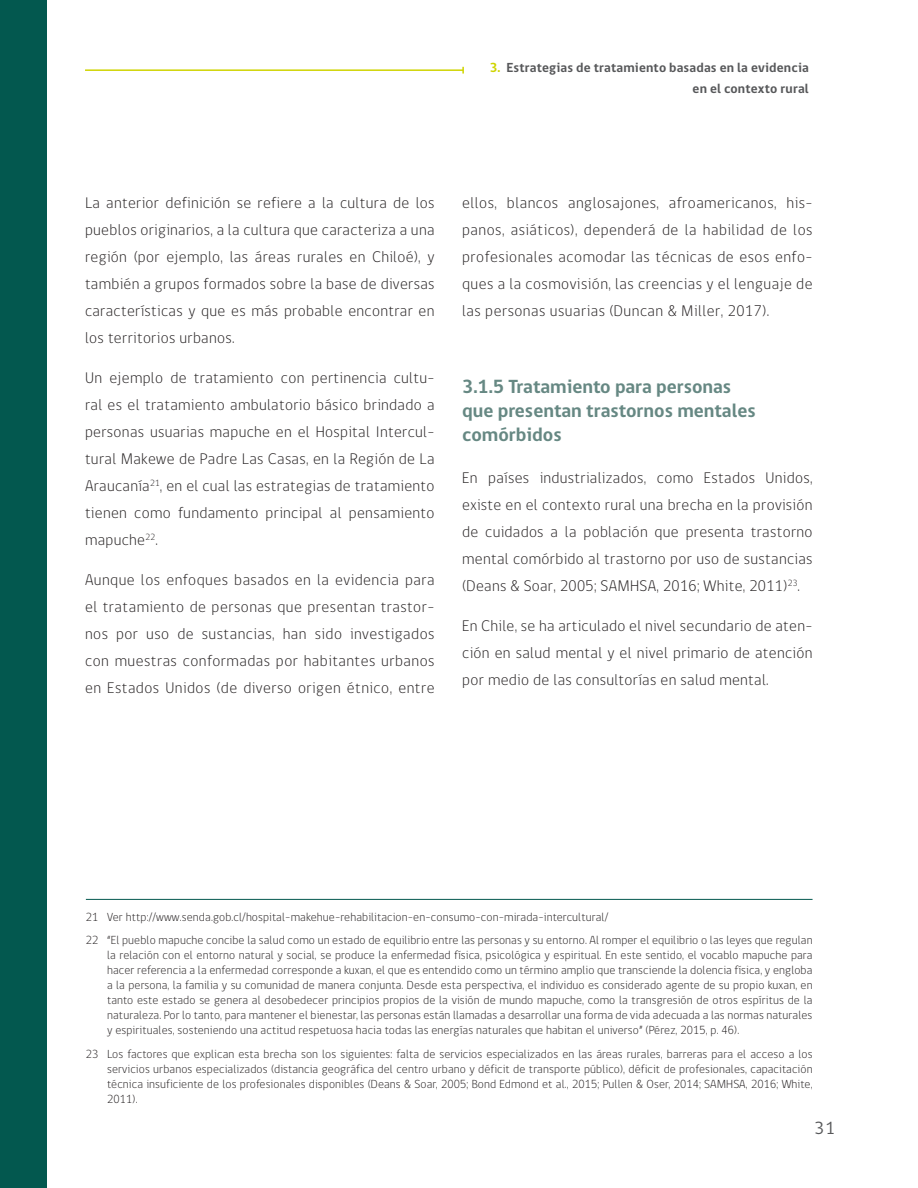
<style>
.page{position:relative;width:918px;height:1188px;background:#fff}
.page>*{position:absolute;margin:0;border:0;box-sizing:border-box;transform-origin:0 0}
.No_Spacing{font:700 19.5px/24px "gob CL";color:#668883}
.Quotation_12_OS{font:18px "gob CL";color:#57585a}
.Texto{font:300 15.75px/27px "gob CL";letter-spacing:.02em;color:#231f20;text-align:justify}
.Body_text_no_indenti{font:700 13.5px/20.9px "gob CL";letter-spacing:.015em;color:#57585a;text-align:right}
.notas_de_tablas{font:300 12px/15px "gob CL";letter-spacing:.01em;color:#231f20;text-align:justify}
.s1{color:#cfd400}
</style>
<div class="page">
<div style="left:0;top:0;width:47px;height:1188px;background:#03584f"></div>
<hr style="left:85px;top:69px;width:378px;height:2px;background:#cfd400">
<svg style="left:462px;top:67px;width:2px;height:7px"></svg>
<hr style="left:86px;top:899px;width:727px;height:1px;background:#03584f">
<p class="Body_text_no_indenti" style="left:490px;top:57px;width:321px"><span class="s1">3.</span> Estrategias de tratamiento basadas en la evidencia en el contexto rural</p>
<p class="Texto" style="left:85px;top:190px;width:351px">La anterior definición se refiere a la cultura de los pueblos originarios, a la cultura que caracteriza a una región (por ejemplo, las áreas rurales en Chiloé), y también a grupos formados sobre la base de diversas características y que es más probable encontrar en los territorios urbanos.</p>
<p class="Texto" style="left:85px;top:365px;width:351px">Un ejemplo de tratamiento con pertinencia cultu&shy;ral es el tratamiento ambulatorio básico brindado a personas usuarias mapuche en el Hospital Intercul&shy;tural Makewe de Padre Las Casas, en la Región de La Araucanía<sup>21</sup>, en el cual las estrategias de tratamiento tienen como fundamento principal al pensamiento mapuche<sup>22</sup>.</p>
<p class="Texto" style="left:85px;top:566px;width:351px">Aunque los enfoques basados en la evidencia para el tratamiento de personas que presentan trastor&shy;nos por uso de sustancias, han sido investigados con muestras conformadas por habitantes urbanos en Estados Unidos (de diverso origen étnico, entre</p>
<p class="Texto" style="left:462px;top:190px;width:352px">ellos, blancos anglosajones, afroamericanos, his&shy;panos, asiáticos), dependerá de la habilidad de los profesionales acomodar las técnicas de esos enfo&shy;ques a la cosmovisión, las creencias y el lenguaje de las personas usuarias (Duncan &amp; Miller, 2017).</p>
<p class="No_Spacing" style="left:462px;top:375px;width:295px">3.1.5 Tratamiento para personas que presentan trastornos mentales comórbidos</p>
<p class="Texto" style="left:462px;top:464px;width:352px">En países industrializados, como Estados Unidos, existe en el contexto rural una brecha en la provisión de cuidados a la población que presenta trastorno mental comórbido al trastorno por uso de sustancias (Deans &amp; Soar, 2005; SAMHSA, 2016; White, 2011)<sup>23</sup>.</p>
<p class="Texto" style="left:462px;top:612px;width:352px">En Chile, se ha articulado el nivel secundario de aten&shy;ción en salud mental y el nivel primario de atención por medio de las consultorías en salud mental.</p>
<p class="notas_de_tablas" style="left:86px;top:910px;width:524px">21 Ver http://www.senda.gob.cl/hospital-makehue-rehabilitacion-en-consumo-con-mirada-intercultural/</p>
<p class="notas_de_tablas" style="left:107px;top:933px;width:707px;text-indent:-21px">22 “El pueblo mapuche concibe la salud como un estado de equilibrio entre las personas y su entorno. Al romper el equilibrio o las leyes que regulan la relación con el entorno natural y social, se produce la enfermedad física, psicológica y espiritual. En este sentido, el vocablo mapuche para hacer referencia a la enfermedad corresponde a kuxan, el que es entendido como un término amplio que transciende la dolencia física, y engloba a la persona, la familia y su comunidad de manera conjunta. Desde esta perspectiva, el individuo es considerado agente de su propio kuxan, en tanto este estado se genera al desobedecer principios propios de la visión de mundo mapuche, como la transgresión de otros espíritus de la naturaleza. Por lo tanto, para mantener el bienestar, las personas están llamadas a desarrollar una forma de vida adecuada a las normas naturales y espirituales, sosteniendo una actitud respetuosa hacia todas las energías naturales que habitan el universo” (Pérez, 2015, p. 46).</p>
<p class="notas_de_tablas" style="left:107px;top:1047px;width:707px;text-indent:-21px">23 Los factores que explican esta brecha son los siguientes: falta de servicios especializados en las áreas rurales, barreras para el acceso a los servicios urbanos especializados (distancia geográfica del centro urbano y déficit de transporte público), déficit de profesionales, capacitación técnica insuficiente de los profesionales disponibles (Deans &amp; Soar, 2005; Bond Edmond et al., 2015; Pullen &amp; Oser, 2014; SAMHSA, 2016; White, 2011).</p>
<p class="Quotation_12_OS" style="left:815px;top:1116px;width:22px">31</p>
</div>
